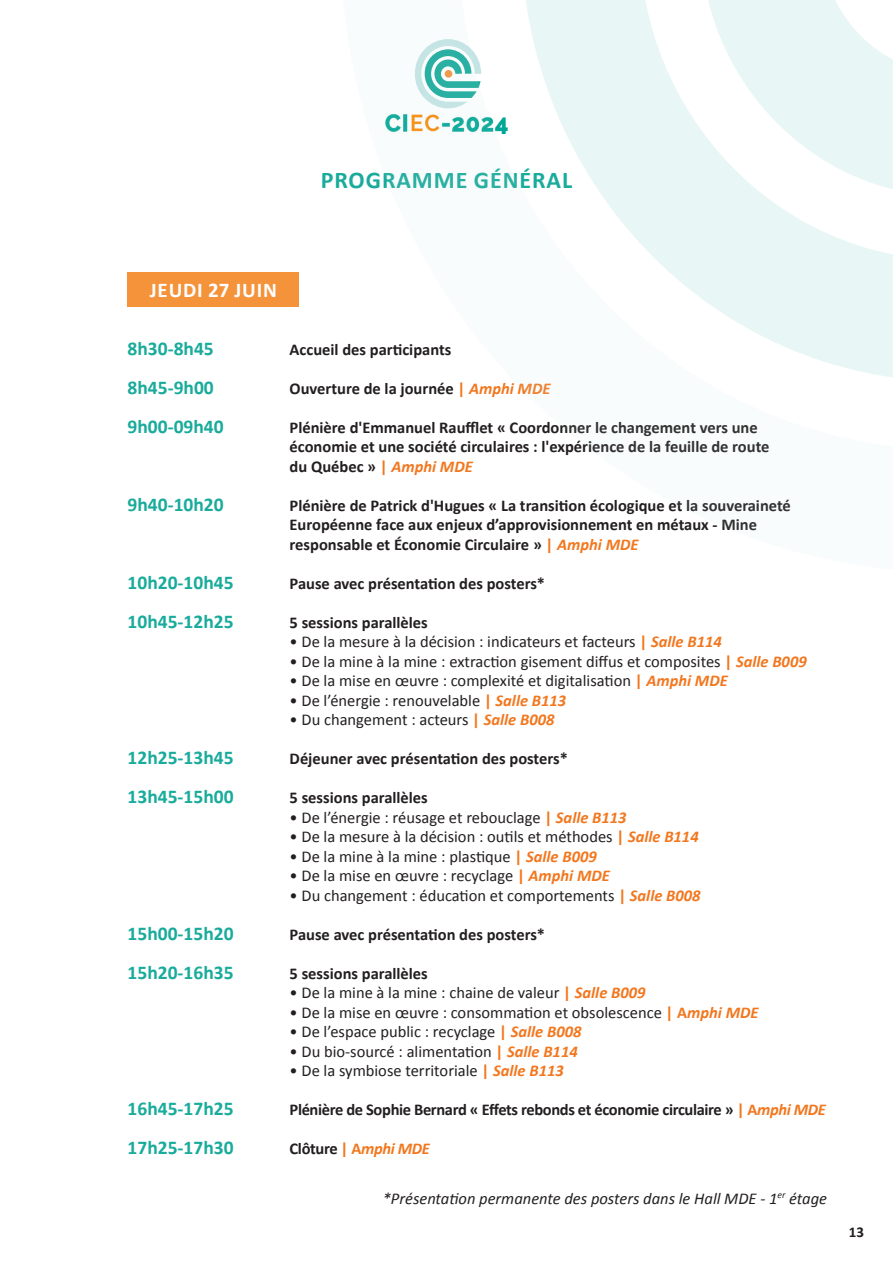
<style>
.page{position:relative;width:893px;height:1263px;background:#fff}
.page>*{position:absolute;margin:0;border:0;box-sizing:border-box;transform-origin:0 0}
.t1{font:700 24px "Calibri";letter-spacing:.04em;color:#19ab9b}
.t2{font:700 21px "Calibri";letter-spacing:.04em;color:#fff}
.t3{font:700 19.5px "Calibri";color:#19ab9b}
.t4{font:16.5px "Calibri";color:#231f20}
.t5{font:700 16.5px/19.5px "Calibri";color:#231f20}
.t6{font:700 16.5px "Calibri";letter-spacing:-.02em;color:#231f20}
.t7{font:italic 16.5px "Calibri";color:#231f20}
.t8{font:700 15px "Calibri";color:#231f20}
.s1{color:#f2771e}
.s2{font-style:italic;color:#f2771e}
.s3{font-weight:700;color:#f2771e}
.s4{font-weight:700;font-style:italic;color:#f2771e}
</style>
<div class="page">
<div style="left:128px;top:272px;width:171px;height:34px;background:#f5933b"></div>
<svg style="left:385px;top:0;width:508px;height:377px"></svg>
<p class="t1" style="left:321px;top:163px;width:253px">PROGRAMME GÉNÉRAL</p>
<p class="t2" style="left:150px;top:275px;width:129px">JEUDI 27 JUIN</p>
<p class="t3" style="left:128px;top:335px;width:88px">8h30-8h45</p>
<p class="t5" style="left:290px;top:339px;width:163px">Accueil des participants</p>
<p class="t3" style="left:128px;top:374px;width:88px">8h45-9h00</p>
<p class="t5" style="left:290px;top:378px;width:262px">Ouverture de la journée <span class="s1">|</span> <span class="s2">Amphi MDE</span></p>
<p class="t3" style="left:128px;top:413px;width:98px">9h00-09h40</p>
<p class="t5" style="left:290px;top:417px;width:481px">Plénière d'Emmanuel Raufflet « Coordonner le changement vers une économie et une société circulaires : l'expérience de la feuille de route du Québec » <span class="s1">|</span> <span class="s2">Amphi MDE</span></p>
<p class="t3" style="left:128px;top:491px;width:98px">9h40-10h20</p>
<p class="t5" style="left:290px;top:495px;width:503px">Plénière de Patrick d'Hugues « La transition écologique et la souveraineté<br>Européenne face aux enjeux d’approvisionnement en métaux - Mine responsable et Économie Circulaire » <span class="s1">|</span> <span class="s2">Amphi MDE</span></p>
<p class="t3" style="left:128px;top:569px;width:108px">10h20-10h45</p>
<p class="t5" style="left:290px;top:573px;width:257px">Pause avec présentation des posters*</p>
<p class="t3" style="left:128px;top:608px;width:108px">10h45-12h25</p>
<p class="t5" style="left:290px;top:612px;width:140px">5 sessions parallèles</p>
<p class="t4" style="left:290px;top:630px;width:434px">• De la mesure à la décision : indicateurs et facteurs <span class="s3">|</span> <span class="s4">Salle B114</span></p>
<p class="t4" style="left:290px;top:650px;width:519px">• De la mine à la mine : extraction gisement diffus et composites <span class="s3">|</span> <span class="s4">Salle B009</span></p>
<p class="t4" style="left:290px;top:669px;width:440px">• De la mise en œuvre : complexité et digitalisation <span class="s3">|</span> <span class="s4">Amphi MDE</span></p>
<p class="t4" style="left:290px;top:689px;width:278px">• De l’énergie : renouvelable <span class="s3">|</span> <span class="s4">Salle B113</span></p>
<p class="t4" style="left:290px;top:708px;width:266px">• Du changement : acteurs <span class="s3">|</span> <span class="s4">Salle B008</span></p>
<p class="t3" style="left:128px;top:744px;width:108px">12h25-13h45</p>
<p class="t5" style="left:290px;top:748px;width:280px">Déjeuner avec présentation des posters*</p>
<p class="t3" style="left:128px;top:783px;width:108px">13h45-15h00</p>
<p class="t5" style="left:290px;top:787px;width:140px">5 sessions parallèles</p>
<p class="t4" style="left:290px;top:806px;width:339px">• De l’énergie : réusage et rebouclage <span class="s3">|</span> <span class="s4">Salle B113</span></p>
<p class="t4" style="left:290px;top:825px;width:411px">• De la mesure à la décision : outils et méthodes <span class="s3">|</span> <span class="s4">Salle B114</span></p>
<p class="t4" style="left:290px;top:845px;width:309px">• De la mine à la mine : plastique <span class="s3">|</span> <span class="s4">Salle B009</span></p>
<p class="t4" style="left:290px;top:864px;width:322px">• De la mise en œuvre : recyclage <span class="s3">|</span> <span class="s4">Amphi MDE</span></p>
<p class="t4" style="left:290px;top:884px;width:412px">• Du changement : éducation et comportements <span class="s3">|</span> <span class="s4">Salle B008</span></p>
<p class="t3" style="left:128px;top:920px;width:108px">15h00-15h20</p>
<p class="t5" style="left:290px;top:924px;width:257px">Pause avec présentation des posters*</p>
<p class="t3" style="left:128px;top:959px;width:108px">15h20-16h35</p>
<p class="t5" style="left:290px;top:963px;width:140px">5 sessions parallèles</p>
<p class="t4" style="left:290px;top:981px;width:357px">• De la mine à la mine : chaine de valeur <span class="s3">|</span> <span class="s4">Salle B009</span></p>
<p class="t4" style="left:290px;top:1001px;width:470px">• De la mise en œuvre : consommation et obsolescence <span class="s3">| A</span><span class="s4">mphi MDE</span></p>
<p class="t4" style="left:290px;top:1020px;width:293px">• De l’espace public : recyclage <span class="s3">|</span> <span class="s4">Salle B008</span></p>
<p class="t4" style="left:290px;top:1040px;width:290px">• Du bio-sourcé : alimentation <span class="s3">|</span> <span class="s4">Salle B114</span></p>
<p class="t4" style="left:290px;top:1059px;width:276px">• De la symbiose territoriale <span class="s3">|</span> <span class="s4">Salle B113</span></p>
<p class="t3" style="left:128px;top:1095px;width:108px">16h45-17h25</p>
<p class="t6" style="left:290px;top:1098px;width:538px">Plénière de Sophie Bernard « Effets rebonds et économie circulaire » <span class="s1">| A</span><span class="s2">mphi MDE</span></p>
<p class="t3" style="left:128px;top:1134px;width:108px">17h25-17h30</p>
<p class="t6" style="left:290px;top:1137px;width:142px">Clôture <span class="s1">| A</span><span class="s2">mphi MDE</span></p>
<p class="t7" style="left:383px;top:1187px;width:446px">*Présentation permanente des posters dans le Hall MDE - 1<sup>er</sup> étage</p>
<p class="t8" style="left:849px;top:1221px;width:17px">13</p>
</div>
